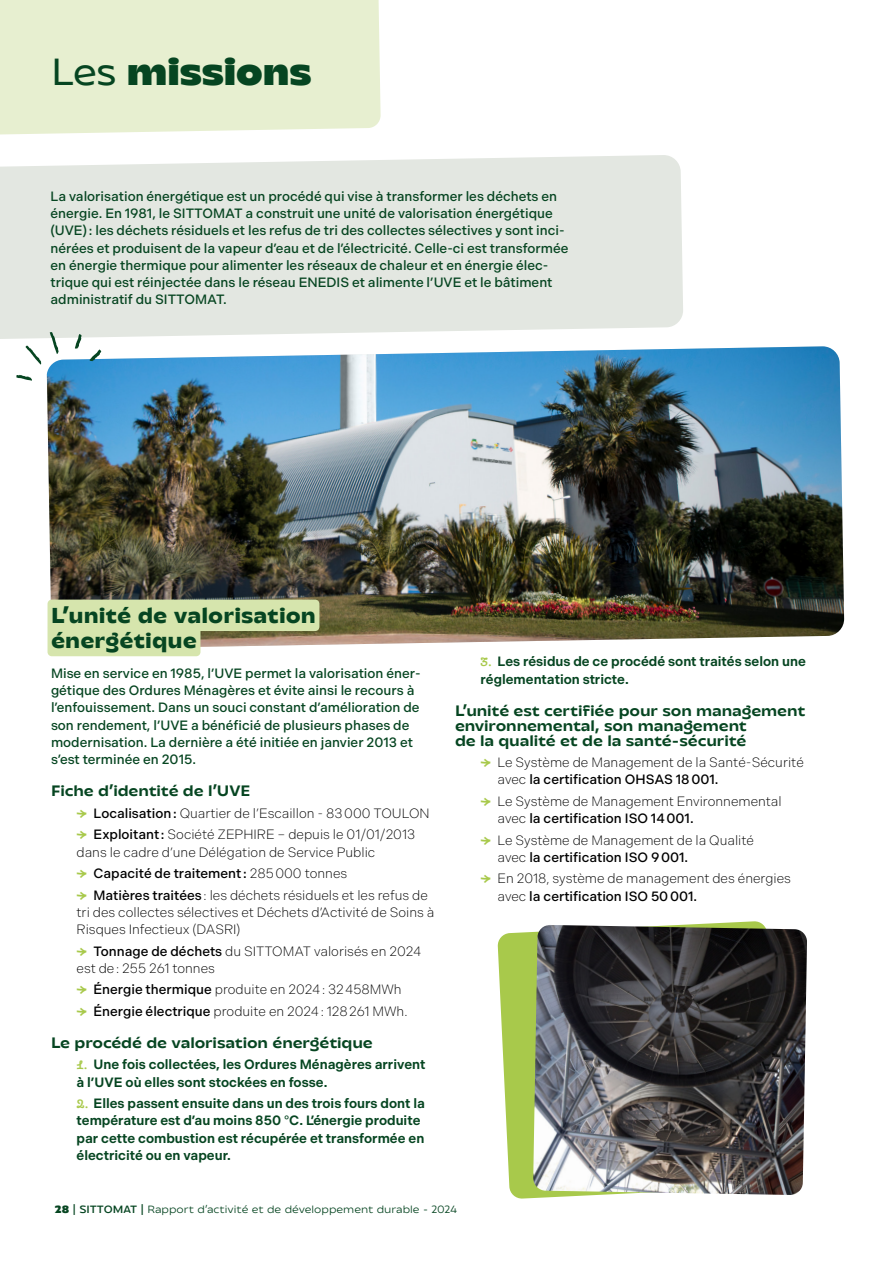
<style>
.page{position:relative;width:893px;height:1263px;background:#fff}
.page>*{position:absolute;margin:0;border:0;box-sizing:border-box;transform-origin:0 0}
.t1{font:900 37.5px "Transforma Sans";letter-spacing:-.02em;color:#064521}
.t2{font:800 21px/25.2px "Transforma Sans";color:#064521}
.t3{font:700 15px/15px "Transforma Sans";letter-spacing:-.01em;color:#064521}
.t4{font:500 13.5px/17.2px "Indivisible";color:#064521}
.t5{font:300 13.5px/17.2px "Indivisible";color:#000}
.t6{font:600 13.5px/17.2px "Indivisible";color:#064521}
.t7{font:500 13.5px "Indivisible";color:#000}
.t8{font:10.5px "Transforma Sans Variable";color:#064521}
.s1{font-weight:500}
.s2{font-family:"Transforma Script";font-weight:600;color:#a8c94b}
.s3{font-weight:300}
.s4{font-family:"Transforma Script";font-size:12px;color:#a8c94b}
.s5{font-family:"Transforma Sans";font-weight:900}
.s6{font-family:"Transforma Sans";font-weight:600}
</style>
<div class="page">
<div style="left:0;top:0;width:381px;height:135px;background:#e7efd0"></div>
<svg style="left:497px;top:921px;width:267px;height:278px;fill:#a8c94b"></svg>
<img style="left:533px;top:925px;width:274px;height:270px">
<div style="left:0;top:155px;width:683px;height:184px;background:#e3e7e1"></div>
<img style="left:47px;top:346px;width:797px;height:303px">
<div style="left:48px;top:600px;width:271px;height:31px;background:#d6e5ad;border-radius:4px"></div>
<div style="left:48px;top:625px;width:152px;height:31px;background:#d6e5ad;border-radius:4px"></div>
<svg style="left:16px;top:374px;width:16px;height:7px"></svg>
<svg style="left:26px;top:346px;width:15px;height:18px"></svg>
<svg style="left:50px;top:332px;width:9px;height:22px"></svg>
<svg style="left:75px;top:334px;width:7px;height:15px"></svg>
<svg style="left:90px;top:349px;width:11px;height:12px"></svg>
<h1 class="t1" style="left:51px;top:48px;width:262px"><span class="s1">Les</span> missions</h1>
<p class="t4" style="left:51px;top:187px;width:520px">La valorisation énergétique est un procédé qui vise à transformer les déchets en énergie. En 1981, le SITTOMAT a construit une unité de valorisation énergétique (UVE): les déchets résiduels et les refus de tri des collectes sélectives y sont inci&shy;nérées et produisent de la vapeur d’eau et de l’électricité. Celle-ci est transformée en énergie thermique pour alimenter les réseaux de chaleur et en énergie élec&shy;trique qui est réinjectée dans le réseau ENEDIS et alimente l’UVE et le bâtiment administratif du SITTOMAT.</p>
<h2 class="t2" style="left:51px;top:603px;width:266px">L’unité de valorisation énergétique</h2>
<p class="t4" style="left:51px;top:665px;width:371px">Mise en service en 1985, l’UVE permet la valorisation éner&shy;gétique des Ordures Ménagères et évite ainsi le recours à l’enfouissement. Dans un souci constant d’amélioration de son rendement, l’UVE a bénéficié de plusieurs phases de modernisation. La dernière a été initiée en janvier 2013 et s’est terminée en 2015.</p>
<p class="t3" style="left:51px;top:783px;width:201px">Fiche d’identité de l’UVE</p>
<p class="t5" style="left:77px;top:804px;width:355px"><span class="s2">→</span> <span class="s1">Localisation:</span> Quartier de l’Escaillon - 83000 TOULON</p>
<p class="t5" style="left:77px;top:826px;width:340px"><span class="s2">→</span> <span class="s1">Exploitant:</span> Société ZEPHIRE – depuis le 01/01/2013 dans le cadre d’une Délégation de Service Public</p>
<p class="t7" style="left:77px;top:865px;width:272px"><span class="s2">→</span> Capacité de traitement: <span class="s3">285000 tonnes</span></p>
<p class="t5" style="left:77px;top:886px;width:359px"><span class="s2">→</span> <span class="s1">Matières traitées</span>: les déchets résiduels et les refus de tri des collectes sélectives et Déchets d’Activité de Soins à<br>Risques Infectieux (DASRI)</p>
<p class="t5" style="left:77px;top:942px;width:346px"><span class="s2">→</span> <span class="s1">Tonnage de déchets</span> du SITTOMAT valorisés en 2024 est de: 255 261 tonnes</p>
<p class="t5" style="left:77px;top:981px;width:327px"><span class="s2">→</span> <span class="s1">Énergie thermique</span> produite en 2024: 32458MWh</p>
<p class="t5" style="left:77px;top:1002px;width:333px"><span class="s2">→</span> <span class="s1">Énergie électrique</span> produite en 2024: 128261 MWh.</p>
<p class="t3" style="left:51px;top:1035px;width:323px">Le procédé de valorisation énergétique</p>
<p class="t6" style="left:77px;top:1056px;width:350px"><span class="s4">1.</span> Une fois collectées, les Ordures Ménagères arrivent à l’UVE où elles sont stockées en fosse.</p>
<p class="t6" style="left:77px;top:1095px;width:350px"><span class="s4">2.</span> Elles passent ensuite dans un des trois fours dont la température est d’au moins 850 °C. L’énergie produite par cette combustion est récupérée et transformée en électricité ou en vapeur.</p>
<p class="t6" style="left:480px;top:653px;width:327px"><span class="s4">3.</span> Les résidus de ce procédé sont traités selon une réglementation stricte.</p>
<p class="t3" style="left:455px;top:703px;width:352px">L’unité est certifiée pour son management environnemental, son management<br>de la qualité et de la santé-sécurité</p>
<p class="t5" style="left:497px;top:754px;width:308px;text-indent:-17px"><span class="s2">→</span> Le Système de Management de la Santé-Sécurité avec <span class="s1">la certification OHSAS 18001.</span></p>
<p class="t5" style="left:497px;top:793px;width:286px;text-indent:-17px"><span class="s2">→</span> Le Système de Management Environnemental avec <span class="s1">la certification ISO 14001.</span></p>
<p class="t5" style="left:497px;top:831px;width:258px;text-indent:-17px"><span class="s2">→</span> Le Système de Management de la Qualité avec <span class="s1">la certification ISO 9001.</span></p>
<p class="t5" style="left:497px;top:870px;width:295px;text-indent:-17px"><span class="s2">→</span> En 2018, système de management des énergies avec <span class="s1">la certification ISO 50001.</span></p>
<p class="t8" style="left:55px;top:1203px;width:404px"><span class="s5">28</span> <span class="s6">| SITTOMAT |</span> Rapport d’activité et de développement durable - 2024</p>
</div>
